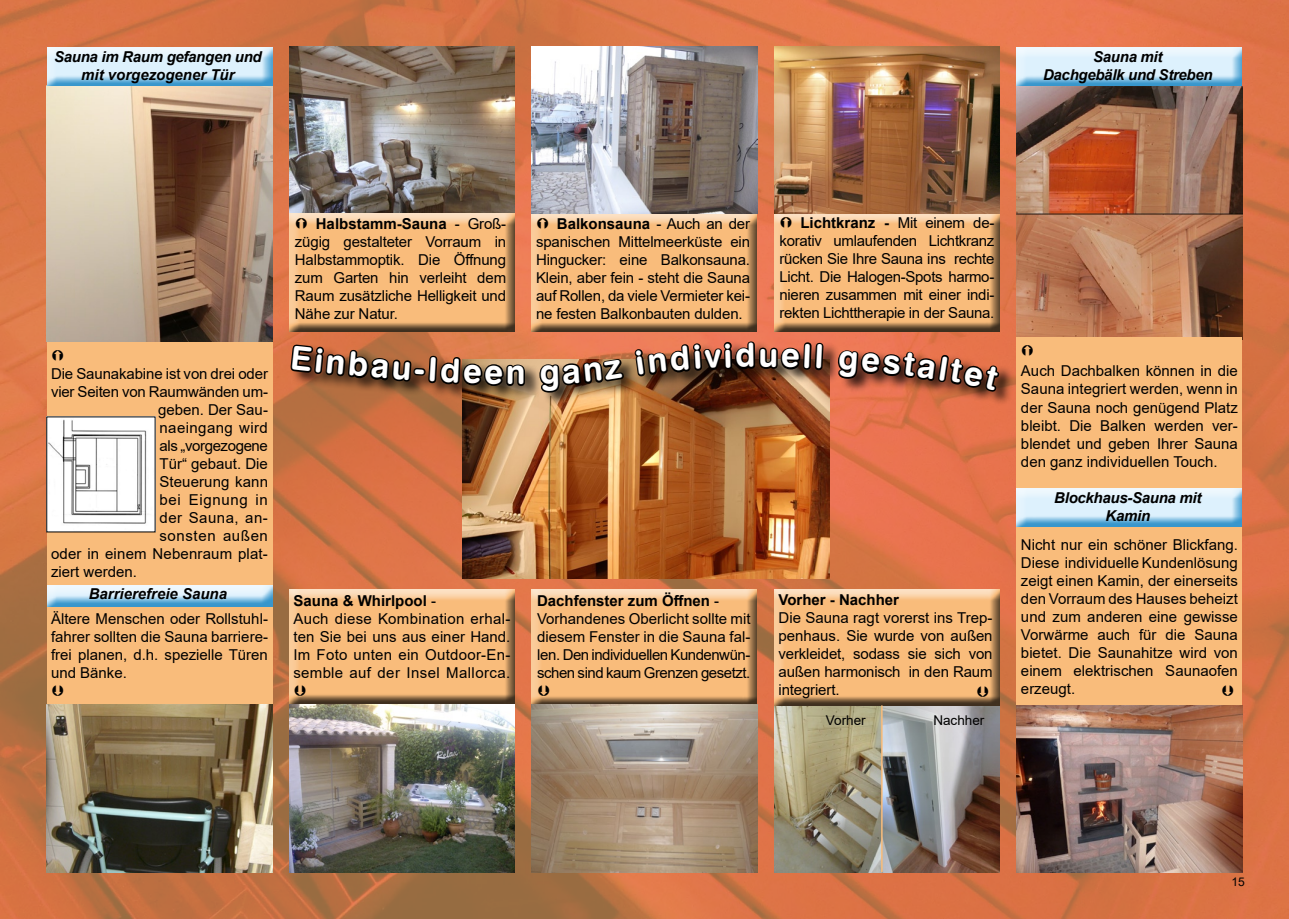
<style>
.page{position:relative;width:1289px;height:919px;background:#fff}
.page>*{position:absolute;margin:0;border:0;box-sizing:border-box;transform-origin:0 0}
.t1{font:33px "Swiss 721 BT Bold Rounded";color:#fff}
.t2{font:15px/18px "Arial";color:#000;text-align:justify}
.t3{font:15px/18px "Arial";letter-spacing:-.025em;color:#000}
.t4{font:15px/18px "Arial";letter-spacing:.02em;color:#000}
.t5{font:italic 700 15px/18px "Arial";letter-spacing:-.02em;color:#000;text-align:center}
.t6{font:italic 700 15px "Arial";color:#000}
.t7{font:15px "Arial";letter-spacing:.025em;color:#000}
.t8{font:15px "Arial";letter-spacing:.045em;color:#000}
.t9{font:15px "Arial";letter-spacing:.03em;color:#000}
.t10{font:15px "Arial";letter-spacing:.04em;color:#000}
.t11{font:13.5px "Arial";color:#000}
.t12{font:12px "Arial";color:#000}
.s1{font-weight:700}
</style>
<div class="page">
<img style="left:0;top:0;width:1288px;height:918px">
<div style="left:47px;top:604px;width:225px;height:103px;background:#f9bc7b"></div>
<div style="left:768px;top:212px;width:233px;height:120px;background:#000;opacity:.75"></div>
<div style="left:47px;top:339px;width:225px;height:254px;background:#f9bc7b"></div>
<div style="left:1016px;top:514px;width:226px;height:192px;background:#f9bc7b"></div>
<div style="left:526px;top:200px;width:232px;height:132px;background:#000;opacity:.75"></div>
<img style="left:1016px;top:705px;width:226px;height:167px">
<img style="left:289px;top:47px;width:225px;height:153px">
<img style="left:531px;top:47px;width:101px;height:167px">
<div style="left:283px;top:200px;width:233px;height:132px;background:#000;opacity:.75"></div>
<img style="left:825px;top:47px;width:174px;height:167px">
<div style="left:45px;top:583px;width:228px;height:25px;background:#0080be;opacity:.75"></div>
<img style="left:47px;top:704px;width:225px;height:168px">
<div style="left:283px;top:575px;width:233px;height:129px;background:#000;opacity:.75"></div>
<div style="left:526px;top:575px;width:232px;height:130px;background:#000;opacity:.75"></div>
<img style="left:531px;top:704px;width:101px;height:168px">
<img style="left:825px;top:705px;width:56px;height:167px">
<img style="left:882px;top:705px;width:117px;height:167px">
<div style="left:768px;top:576px;width:233px;height:129px;background:#000;opacity:.75"></div>
<hr style="left:881px;top:705px;width:1px;height:167px;background:#f9bc7b">
<img style="left:48px;top:418px;width:105px;height:112px">
<img style="left:527px;top:472px;width:302px;height:106px">
<img style="left:1016px;top:88px;width:226px;height:249px">
<div style="left:290px;top:338px;width:825px;height:134px;background:#000;opacity:.75"></div>
<div style="left:45px;top:46px;width:228px;height:42px;background:#0080be;opacity:.75"></div>
<div style="left:1014px;top:46px;width:228px;height:42px;background:#0080be;opacity:.75"></div>
<div style="left:1014px;top:487px;width:228px;height:41px;background:#0080be;opacity:.75"></div>
<img style="left:47px;top:86px;width:225px;height:256px">
<div style="left:1016px;top:337px;width:226px;height:150px;background:#f9bc7b"></div>
<svg style="left:537px;top:685px;width:13px;height:12px"></svg>
<svg style="left:976px;top:685px;width:12px;height:12px"></svg>
<img style="left:289px;top:218px;width:238px;height:700px">
<img style="left:536px;top:158px;width:90px;height:323px">
<img style="left:632px;top:0;width:193px;height:918px">
<svg style="left:835px;top:270px;width:166px;height:162px;background:#c77950"></svg>
<p class="t5" style="left:54px;top:48px;width:209px">Sauna im Raum gefangen und mit vorgezogener Tür</p>
<p class="t5" style="left:1043px;top:48px;width:171px">Sauna mit<br>Dachgebälk und Streben</p>
<p class="t2" style="left:51px;top:364px;width:218px">Die Saunakabine ist von drei oder</p>
<p class="t2" style="left:51px;top:382px;width:218px">vier Seiten von Raumwänden um-</p>
<p class="t2" style="left:158px;top:400px;width:111px">geben. Der Sau-</p>
<p class="t7" style="left:159px;top:417px;width:110px">naeingang wird</p>
<p class="t3" style="left:159px;top:436px;width:110px">als „vorgezogene</p>
<p class="t2" style="left:159px;top:454px;width:110px">Tür“ gebaut. Die</p>
<p class="t2" style="left:159px;top:472px;width:110px">Steuerung kann</p>
<p class="t8" style="left:159px;top:489px;width:110px">bei Eignung in</p>
<p class="t9" style="left:159px;top:507px;width:110px">der Sauna, an-</p>
<p class="t10" style="left:159px;top:525px;width:110px">sonsten außen</p>
<p class="t2" style="left:51px;top:544px;width:218px">oder in einem Nebenraum plat-</p>
<p class="t2" style="left:51px;top:562px;width:87px">ziert werden.</p>
<p class="t6" style="left:89px;top:583px;width:140px">Barrierefreie Sauna</p>
<p class="t2" style="left:51px;top:609px;width:218px">Ältere Menschen oder Rollstuhl&shy;fahrer sollten die Sauna barriere&shy;frei planen, d.h. spezielle Türen und Bänke.</p>
<p class="t2" style="left:295px;top:215px;width:213px;text-indent:21px"><span class="s1">Halbstamm-Sauna</span> - Groß&shy;zügig gestalteter Vorraum in Halbstammoptik. Die Öffnung zum Garten hin verleiht dem Raum zusätzliche Helligkeit und Nähe zur Natur.</p>
<p class="t1" style="left:505px;top:351px;width:21px">n</p>
<p class="t2" style="left:536px;top:215px;width:215px;text-indent:21px"><span class="s1">Balkonsauna</span> - Auch an der spanischen Mittelmeerküste ein Hingucker: eine Balkonsauna.<br>Klein, aber fein - steht die Sauna auf Rollen, da viele Vermieter kei&shy;ne festen Balkonbauten dulden.</p>
<p class="t2" style="left:779px;top:214px;width:216px;text-indent:21px"><span class="s1">Lichtkranz -</span> Mit einem de&shy;korativ umlaufenden Lichtkranz rücken Sie Ihre Sauna ins rechte Licht. Die Halogen-Spots harmo&shy;nieren zusammen mit einer indi&shy;rekten Lichttherapie in der Sauna.</p>
<p class="t1" style="left:758px;top:334px;width:22px">u</p>
<p class="t4" style="left:293px;top:591px;width:218px"><span class="s1">Sauna &amp; Whirlpool</span> -<br>Auch diese Kombination erhal&shy;ten Sie bei uns aus einer Hand.<br>Im Foto unten ein Outdoor-En&shy;semble auf der Insel Mallorca.</p>
<p class="t3" style="left:537px;top:591px;width:215px"><span class="s1">Dachfenster zum Öffnen</span> -<br>Vorhandenes Oberlicht sollte mit diesem Fenster in die Sauna fal&shy;len. Den individuellen Kundenwün&shy;schen sind kaum Grenzen gesetzt.</p>
<p class="t2" style="left:778px;top:590px;width:216px;text-align:left"><span class="s1">Vorher - Nachher<br></span>Die Sauna ragt vorerst ins Trep&shy;penhaus. Sie wurde von außen verkleidet, sodass sie sich von außen harmonisch in den Raum integriert.</p>
<p class="t11" style="left:826px;top:711px;width:41px">Vorher</p>
<p class="t11" style="left:933px;top:711px;width:53px">Nachher</p>
<p class="t2" style="left:1020px;top:362px;width:218px">Auch Dachbalken können in die Sauna integriert werden, wenn in der Sauna noch genügend Platz bleibt. Die Balken werden ver&shy;blendet und geben Ihrer Sauna den ganz individuellen Touch.</p>
<p class="t5" style="left:1054px;top:489px;width:149px">Blockhaus-Sauna mit<br>Kamin</p>
<p class="t2" style="left:1020px;top:536px;width:218px">Nicht nur ein schöner Blickfang.<br>Diese individuelle Kundenlösung zeigt einen Kamin, der einerseits den Vorraum des Hauses beheizt und zum anderen eine gewisse Vorwärme auch für die Sauna bietet. Die Saunahitze wird von einem elektrischen Saunaofen erzeugt.</p>
<p class="t12" style="left:1231px;top:873px;width:15px">15</p>
</div>
